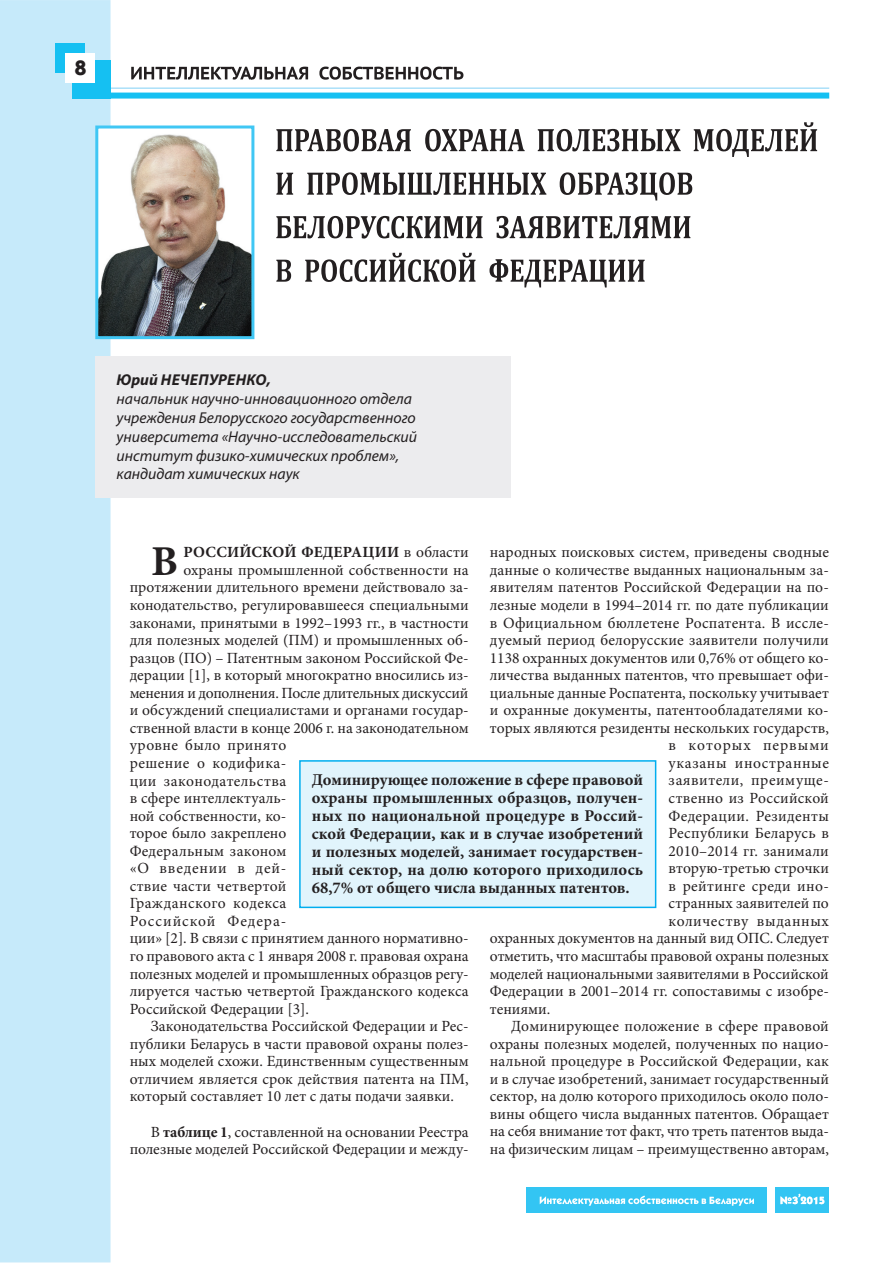
<style>
.page{position:relative;width:893px;height:1263px;background:#fff}
.page>*{position:absolute;margin:0;border:0;box-sizing:border-box;transform-origin:0 0}
.t1{font:700 42.6px "Minion Pro";color:#231f20}
.t2{font:500 21px "Kabel CTT";color:#231f20}
.t3{font:700 16.5px/18px "Minion Pro";color:#231f20;text-align:justify}
.t4{font:italic 15.75px/18.9px "Myriad Pro";color:#231f20}
.t5{font:italic 700 15.75px "Myriad Pro";letter-spacing:.02em;color:#231f20}
.t6{font:15.6px/17.5px "Minion Pro";color:#231f20;text-align:right}
.t7{font:15.6px "Minion Pro";letter-spacing:.03em;color:#231f20}
.t8{font:15.6px "Minion Pro";letter-spacing:.025em;color:#231f20}
.t9{font:15.6px "Minion Pro";letter-spacing:.04em;color:#231f20}
.t10{font:700 15.6px "Minion Pro";letter-spacing:.01em;color:#231f20}
.t11{font:15.6px "Minion Pro";letter-spacing:.02em;color:#231f20}
.t12{font:15.6px "Minion Pro";letter-spacing:.06em;color:#231f20}
.t13{font:15.6px "Minion Pro";letter-spacing:.055em;color:#231f20}
.t14{font:15.6px "Minion Pro";letter-spacing:.065em;color:#231f20}
.t15{font:500 10.5px "Kabel CTT";color:#fff}
.s1{font-weight:400}
.s2{font-weight:700}
</style>
<div class="page">
<div style="left:1px;top:1px;width:109px;height:1261px;background:#c6eafa"></div>
<div style="left:0;top:0;width:111px;height:1262px;border:2px solid #c6eafa"></div>
<div style="left:526px;top:1188px;width:241px;height:25px;background:#33c5f3"></div>
<svg style="left:540px;top:1196px;width:214px;height:10px"></svg>
<div style="left:775px;top:1188px;width:54px;height:25px;background:#33c5f3"></div>
<svg style="left:780px;top:1194px;width:44px;height:11px"></svg>
<div style="left:109px;top:93px;width:720px;height:6px;background:#15c0f2"></div>
<hr style="left:105px;top:87px;width:724px;height:2px;background:#aae0f9">
<div style="left:72px;top:60px;width:38px;height:38px;background:#15c0f2"></div>
<div style="left:55px;top:43px;width:30px;height:29px;background:#15c0f2"></div>
<div style="left:66px;top:53px;width:29px;height:30px;background:#fff"></div>
<svg style="left:131px;top:67px;width:332px;height:13px"></svg>
<img style="left:99px;top:130px;width:151px;height:205px">
<div style="left:95px;top:126px;width:159px;height:213px;border:3px solid #40c7f4"></div>
<svg style="left:276px;top:253px;width:369px;height:35px"></svg>
<svg style="left:276px;top:216px;width:414px;height:23px"></svg>
<svg style="left:276px;top:172px;width:416px;height:29px"></svg>
<svg style="left:276px;top:122px;width:541px;height:35px"></svg>
<div style="left:95px;top:356px;width:415px;height:142px;background:#ececee"></div>
<div style="left:300px;top:761px;width:356px;height:146px;background:#e1f4fc"></div>
<div style="left:299px;top:760px;width:357px;height:148px;border:2px solid #00aeef"></div>
<h2 class="t2" style="left:74px;top:56px;width:14px">8</h2>
<p class="t5" style="left:117px;top:374px;width:156px">Юрий НЕЧЕПУРЕНКО,</p>
<p class="t4" style="left:117px;top:390px;width:302px">начальник научно-инновационного отдела учреждения Белорусского государственного университета «Научно-исследовательский институт физико-химических проблем», кандидат химических наук</p>
<h1 class="t1" style="left:151px;top:544px;width:29px">В</h1>
<p class="t10" style="left:183px;top:546px;width:287px">РОССИЙСКОЙ ФЕДЕРАЦИИ <span class="s1">в области</span></p>
<p class="t6" style="left:490px;top:545px;width:340px">народных поисковых систем, приведены сводные</p>
<p class="t6" style="left:490px;top:562px;width:340px">данные о количестве выданных национальным за-</p>
<p class="t6" style="left:490px;top:580px;width:340px">явителям патентов Российской Федерации на по-</p>
<p class="t6" style="left:490px;top:597px;width:340px">лезные модели в 1994–2014 гг. по дате публикации</p>
<p class="t6" style="left:490px;top:615px;width:340px">в Официальном бюллетене Роспатента. В иссле-</p>
<p class="t6" style="left:490px;top:633px;width:340px">дуемый период белорусские заявители получили</p>
<p class="t6" style="left:490px;top:650px;width:340px">1138 охранных документов или 0,76% от общего ко-</p>
<p class="t6" style="left:490px;top:668px;width:340px">личества выданных патентов, что превышает офи-</p>
<p class="t6" style="left:490px;top:685px;width:341px">циальные данные Роспатента, поскольку учитывает</p>
<p class="t6" style="left:490px;top:703px;width:340px">и охранные документы, патентообладателями ко-</p>
<p class="t6" style="left:490px;top:720px;width:340px">торых являются резиденты нескольких государств,</p>
<p class="t14" style="left:669px;top:739px;width:162px">в которых первыми</p>
<p class="t9" style="left:669px;top:757px;width:162px">указаны иностранные</p>
<p class="t7" style="left:669px;top:774px;width:162px">заявители, преимуще-</p>
<p class="t6" style="left:669px;top:791px;width:162px">ственно из Российской</p>
<p class="t8" style="left:669px;top:809px;width:162px">Федерации. Резиденты</p>
<p class="t6" style="left:669px;top:826px;width:162px">Республики Беларусь в</p>
<p class="t6" style="left:669px;top:843px;width:162px">2010–2014 гг. занимали</p>
<p class="t6" style="left:669px;top:861px;width:162px">вторую-третью строчки</p>
<p class="t11" style="left:669px;top:880px;width:162px">в рейтинге среди ино-</p>
<p class="t6" style="left:669px;top:896px;width:162px">странных заявителей по</p>
<p class="t9" style="left:669px;top:915px;width:162px">количеству выданных</p>
<p class="t6" style="left:490px;top:931px;width:341px">охранных документов на данный вид ОПС. Следует</p>
<p class="t6" style="left:490px;top:948px;width:340px">отметить, что масштабы правовой охраны полезных</p>
<p class="t6" style="left:490px;top:966px;width:340px">моделей национальными заявителями в Российской</p>
<p class="t6" style="left:490px;top:984px;width:340px">Федерации в 2001–2014 гг. сопоставимы с изобре-</p>
<p class="t6" style="left:490px;top:1001px;width:62px">тениями.</p>
<p class="t6" style="left:511px;top:1019px;width:319px">Доминирующее положение в сфере правовой</p>
<p class="t6" style="left:490px;top:1036px;width:340px">охраны полезных моделей, полученных по нацио-</p>
<p class="t6" style="left:490px;top:1054px;width:340px">нальной процедуре в Российской Федерации, как</p>
<p class="t6" style="left:490px;top:1071px;width:340px">и в случае изобретений, занимает государственный</p>
<p class="t6" style="left:490px;top:1089px;width:340px">сектор, на долю которого приходилось около поло-</p>
<p class="t6" style="left:490px;top:1106px;width:340px">вины общего числа выданных патентов. Обращает</p>
<p class="t6" style="left:490px;top:1124px;width:340px">на себя внимание тот факт, что треть патентов выда-</p>
<p class="t6" style="left:490px;top:1141px;width:340px">на физическим лицам – преимущественно авторам,</p>
<p class="t6" style="left:183px;top:562px;width:287px">охраны промышленной собственности на</p>
<p class="t6" style="left:130px;top:580px;width:340px">протяжении длительного времени действовало за-</p>
<p class="t6" style="left:130px;top:597px;width:340px">конодательство, регулировавшееся специальными</p>
<p class="t6" style="left:130px;top:615px;width:340px">законами, принятыми в 1992–1993 гг., в частности</p>
<p class="t6" style="left:130px;top:633px;width:340px">для полезных моделей (ПМ) и промышленных об-</p>
<p class="t6" style="left:130px;top:650px;width:340px">разцов (ПО) – Патентным законом Российской Фе-</p>
<p class="t6" style="left:130px;top:668px;width:340px">дерации [1], в который многократно вносились из-</p>
<p class="t6" style="left:130px;top:685px;width:340px">менения и дополнения. После длительных дискуссий</p>
<p class="t6" style="left:130px;top:703px;width:340px">и обсуждений специалистами и органами государ-</p>
<p class="t6" style="left:130px;top:720px;width:340px">ственной власти в конце 2006 г. на законодательном</p>
<p class="t8" style="left:130px;top:739px;width:158px">уровне было принято</p>
<p class="t7" style="left:130px;top:757px;width:158px">решение о кодифика-</p>
<p class="t7" style="left:130px;top:774px;width:158px">ции законодательства</p>
<p class="t6" style="left:130px;top:791px;width:158px">в сфере интеллектуаль-</p>
<p class="t6" style="left:130px;top:808px;width:158px">ной собственности, ко-</p>
<p class="t6" style="left:130px;top:826px;width:158px">торое было закреплено</p>
<p class="t6" style="left:130px;top:843px;width:158px">Федеральным законом</p>
<p class="t13" style="left:130px;top:862px;width:158px">«О введении в дей-</p>
<p class="t6" style="left:130px;top:878px;width:158px">ствие части четвертой</p>
<p class="t7" style="left:130px;top:897px;width:158px">Гражданского кодекса</p>
<p class="t12" style="left:130px;top:915px;width:158px">Российской Федера-</p>
<p class="t6" style="left:130px;top:931px;width:340px">ции» [2]. В связи с принятием данного нормативно-</p>
<p class="t6" style="left:130px;top:948px;width:340px">го правового акта с 1 января 2008 г. правовая охрана</p>
<p class="t6" style="left:130px;top:966px;width:340px">полезных моделей и промышленных образцов регу-</p>
<p class="t6" style="left:130px;top:984px;width:340px">лируется частью четвертой Гражданского кодекса</p>
<p class="t6" style="left:130px;top:1001px;width:181px">Российской Федерации [3].</p>
<p class="t6" style="left:151px;top:1019px;width:319px">Законодательства Российской Федерации и Рес-</p>
<p class="t6" style="left:130px;top:1036px;width:340px">публики Беларусь в части правовой охраны полез-</p>
<p class="t6" style="left:130px;top:1054px;width:340px">ных моделей схожи. Единственным существенным</p>
<p class="t6" style="left:130px;top:1071px;width:340px">отличием является срок действия патента на ПМ,</p>
<p class="t6" style="left:130px;top:1089px;width:326px">который составляет 10 лет с даты подачи заявки.</p>
<p class="t6" style="left:130px;top:1124px;width:340px">В <span class="s2">таблице 1</span>, составленной на основании Реестра полезные моделей Российской Федерации и между-</p>
<p class="t3" style="left:312px;top:772px;width:333px">Доминирующее положение в сфере правовой охраны промышленных образцов, получен&shy;ных по национальной процедуре в Россий&shy;ской Федерации, как и в случае изобретений и полезных моделей, занимает государствен&shy;ный сектор, на долю которого приходилось 68,7% от общего числа выданных патентов.</p>
<p class="t15" style="left:798px;top:1186px;width:4px">,</p>
<p class="t15" style="left:780px;top:1194px;width:46px">¹3 2015</p>
</div>
